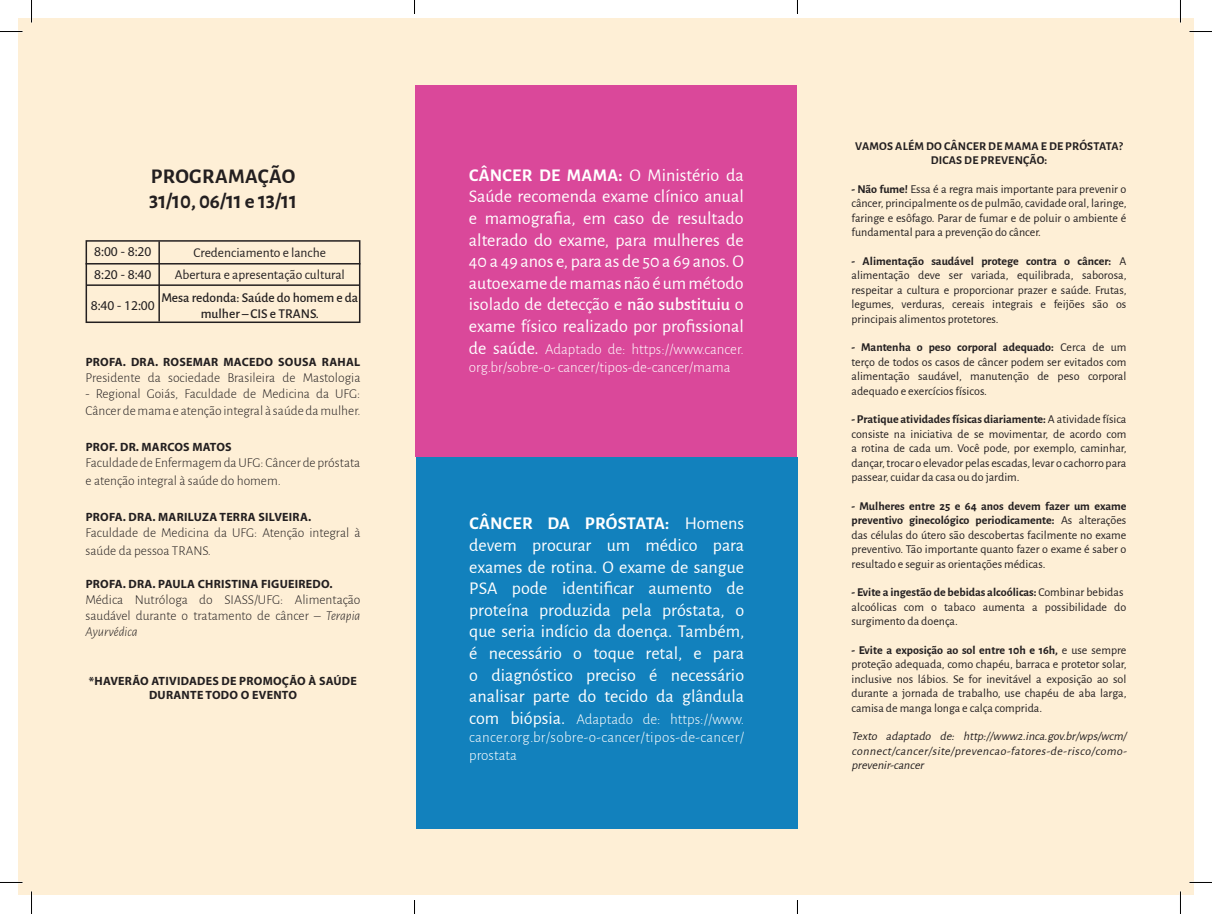
<style>
.page{position:relative;width:1212px;height:914px;background:#fff}
.page>*{position:absolute;margin:0;border:0;box-sizing:border-box;transform-origin:0 0}
.t1{font:700 21px/25.2px "Alegreya Sans";letter-spacing:.015em;color:#231f20}
.t2{font:18px/21.6px "Alegreya Sans";color:#fff;text-align:justify}
.t3{font:300 15px/18px "Alegreya Sans";color:#fff}
.t4{font:300 13.5px/16.2px "Alegreya Sans";color:#231f20}
.t5{font:13.5px/22.2px "Alegreya Sans";color:#231f20;text-align:center}
.t6{font:500 13.5px/16.2px "Alegreya Sans";color:#231f20;text-align:center}
.t7{font:13.5px/22.2px "Myriad Pro";color:#231f20}
.t8{font:12px/14.4px "Alegreya Sans";color:#231f20;text-align:justify}
.t9{font:700 12px/14.4px "Myriad Pro";letter-spacing:.02em;color:#231f20;text-align:center}
.t10{font:italic 12px/14.4px "Alegreya Sans";color:#231f20;text-align:justify}
.t11{font:700 12px/14.4px "Alegreya Sans";letter-spacing:.02em;color:#231f20;text-align:center}
.s1{font-style:italic}
.s2{font-weight:700}
.s3{font-weight:500}
.s4{font-weight:400;font-size:18px}
</style>
<div class="page">
<div style="left:19px;top:19px;width:1174px;height:876px;background:#feefd6"></div>
<div style="left:415px;top:85px;width:381px;height:372px;background:#da489a"></div>
<div style="left:416px;top:457px;width:381px;height:371px;background:#1281bd"></div>
<hr style="left:158px;top:241px;width:2px;height:80px;background:#231f20">
<div style="left:86px;top:240px;width:274px;height:83px;border:2px solid #231f20"></div>
<hr style="left:86px;top:263px;width:274px;height:1px;background:#231f20">
<hr style="left:87px;top:284px;width:272px;height:2px;background:#231f20">
<hr style="left:0;top:881px;width:22px;height:2px;background:#fff">
<hr style="left:1189px;top:881px;width:22px;height:2px;background:#fff">
<svg style="left:0;top:31px;width:22px;height:1px"></svg>
<svg style="left:1189px;top:31px;width:22px;height:1px"></svg>
<svg style="left:0;top:882px;width:22px;height:1px"></svg>
<svg style="left:1189px;top:882px;width:22px;height:1px"></svg>
<svg style="left:31px;top:0;width:1px;height:22px"></svg>
<svg style="left:31px;top:891px;width:1px;height:22px"></svg>
<svg style="left:414px;top:0;width:1px;height:13px"></svg>
<svg style="left:414px;top:900px;width:1px;height:13px"></svg>
<svg style="left:797px;top:0;width:1px;height:13px"></svg>
<svg style="left:797px;top:900px;width:1px;height:13px"></svg>
<h1 class="t1" style="left:149px;top:162px;width:149px">PROGRAMAÇÃO<br>31/10, 06/11 e 13/11</h1>
<p class="t5" style="left:175px;top:241px;width:172px">Credenciamento e lanche<br>Abertura e apresentação cultural</p>
<p class="t6" style="left:161px;top:288px;width:198px">Mesa redonda: Saúde do homem e da mulher – CIS e TRANS.</p>
<p class="t9" style="left:86px;top:354px;width:276px">PROFA. DRA. ROSEMAR MACEDO SOUSA RAHAL</p>
<p class="t4" style="left:86px;top:369px;width:276px">Presidente da sociedade Brasileira de Mastologia</p>
<p class="t4" style="left:86px;top:385px;width:276px">- Regional Goiás, Faculdade de Medicina da UFG:<br>Câncer de mama e atenção integral à saúde da mulher.</p>
<p class="t9" style="left:86px;top:439px;width:147px">PROF. DR. MARCOS MATOS</p>
<p class="t4" style="left:86px;top:453px;width:276px;line-height:18px">Faculdade de Enfermagem da UFG: Câncer de próstata e atenção integral à saúde do homem.</p>
<p class="t9" style="left:86px;top:509px;width:227px">PROFA. DRA. MARILUZA TERRA SILVEIRA.</p>
<p class="t4" style="left:86px;top:523px;width:276px;line-height:18px">Faculdade de Medicina da UFG: Atenção integral à saúde da pessoa TRANS.</p>
<p class="t9" style="left:86px;top:575px;width:248px">PROFA. DRA. PAULA CHRISTINA FIGUEIREDO.</p>
<p class="t4" style="left:86px;top:590px;width:276px;text-align:justify">Médica Nutróloga do SIASS/UFG: Alimentação saudável durante o tratamento de câncer – <span class="s1">Terapia Ayurvédica</span></p>
<p class="t9" style="left:89px;top:673px;width:269px">*HAVERÃO ATIVIDADES DE PROMOÇÃO À SAÚDE<br>DURANTE TODO O EVENTO</p>
<p class="t7" style="left:94px;top:240px;width:59px">8:00 - 8:20<br>8:20 - 8:40</p>
<p class="t7" style="left:91px;top:294px;width:65px">8:40 - 12:00</p>
<p class="t2" style="left:469px;top:163px;width:276px"><span class="s2">CÂNCER DE MAMA:</span> O Ministério da Saúde recomenda exame clínico anual e mamografia, em caso de resultado alterado do exame, para mulheres de 40 a 49 anos e, para as de 50 a 69 anos. O autoexame de mamas não é um método isolado de detecção e <span class="s3">não substituiu</span> o exame físico realizado por profissional</p>
<p class="t3" style="left:469px;top:339px;width:276px"><span class="s4">de saúde.</span> Adaptado de: https://www.cancer. org.br/sobre-o- cancer/tipos-de-cancer/mama</p>
<p class="t2" style="left:469px;top:512px;width:276px"><span class="s2">CÂNCER DA PRÓSTATA:</span> Homens devem procurar um médico para exames de rotina. O exame de sangue PSA pode identificar aumento de proteína produzida pela próstata, o que seria indício da doença. Também, é necessário o toque retal, e para o diagnóstico preciso é necessário analisar parte do tecido da glândula</p>
<p class="t3" style="left:469px;top:709px;width:276px;text-align:justify"><span class="s4">com biópsia.</span> Adaptado de: https://www. cancer.org.br/sobre-o-cancer/tipos-de-cancer/ prostata</p>
<p class="t11" style="left:854px;top:138px;width:269px">VAMOS ALÉM DO CÂNCER DE MAMA E DE PRÓSTATA?<br>DICAS DE PREVENÇÃO:</p>
<p class="t8" style="left:851px;top:181px;width:276px"><span class="s2">- Não fume!</span> Essa é a regra mais importante para prevenir o câncer, principalmente os de pulmão, cavidade oral, laringe, faringe e esôfago. Parar de fumar e de poluir o ambiente é fundamental para a prevenção do câncer.</p>
<p class="t8" style="left:851px;top:253px;width:276px"><span class="s2">- Alimentação saudável protege contra o câncer:</span> A alimentação deve ser variada, equilibrada, saborosa, respeitar a cultura e proporcionar prazer e saúde. Frutas, legumes, verduras, cereais integrais e feijões são os principais alimentos protetores.</p>
<p class="t8" style="left:851px;top:339px;width:276px"><span class="s2">- Mantenha o peso corporal adequado:</span> Cerca de um terço de todos os casos de câncer podem ser evitados com alimentação saudável, manutenção de peso corporal adequado e exercícios físicos.</p>
<p class="t8" style="left:851px;top:411px;width:276px"><span class="s2">- Pratique atividades físicas diariamente:</span> A atividade física consiste na iniciativa de se movimentar, de acordo com a rotina de cada um. Você pode, por exemplo, caminhar, dançar, trocar o elevador pelas escadas, levar o cachorro para passear, cuidar da casa ou do jardim.</p>
<p class="t8" style="left:851px;top:498px;width:276px"><span class="s2">- Mulheres entre 25 e 64 anos devem fazer um exame preventivo ginecológico periodicamente:</span> As alterações das células do útero são descobertas facilmente no exame preventivo. Tão importante quanto fazer o exame é saber o resultado e seguir as orientações médicas.</p>
<p class="t8" style="left:851px;top:584px;width:276px;text-align:left"><span class="s2">- Evite a ingestão de bebidas alcoólicas:</span> Combinar bebidas alcoólicas com o tabaco aumenta a possibilidade do surgimento da doença.</p>
<p class="t8" style="left:851px;top:642px;width:276px"><span class="s2">- Evite a exposição ao sol entre 10h e 16h,</span> e use sempre proteção adequada, como chapéu, barraca e protetor solar, inclusive nos lábios. Se for inevitável a exposição ao sol durante a jornada de trabalho, use chapéu de aba larga, camisa de manga longa e calça comprida.</p>
<p class="t10" style="left:851px;top:728px;width:279px">Texto adaptado de: http://www2.inca.gov.br/wps/wcm/ connect/cancer/site/prevencao-fatores-de-risco/como&shy;prevenir-cancer</p>
</div>
